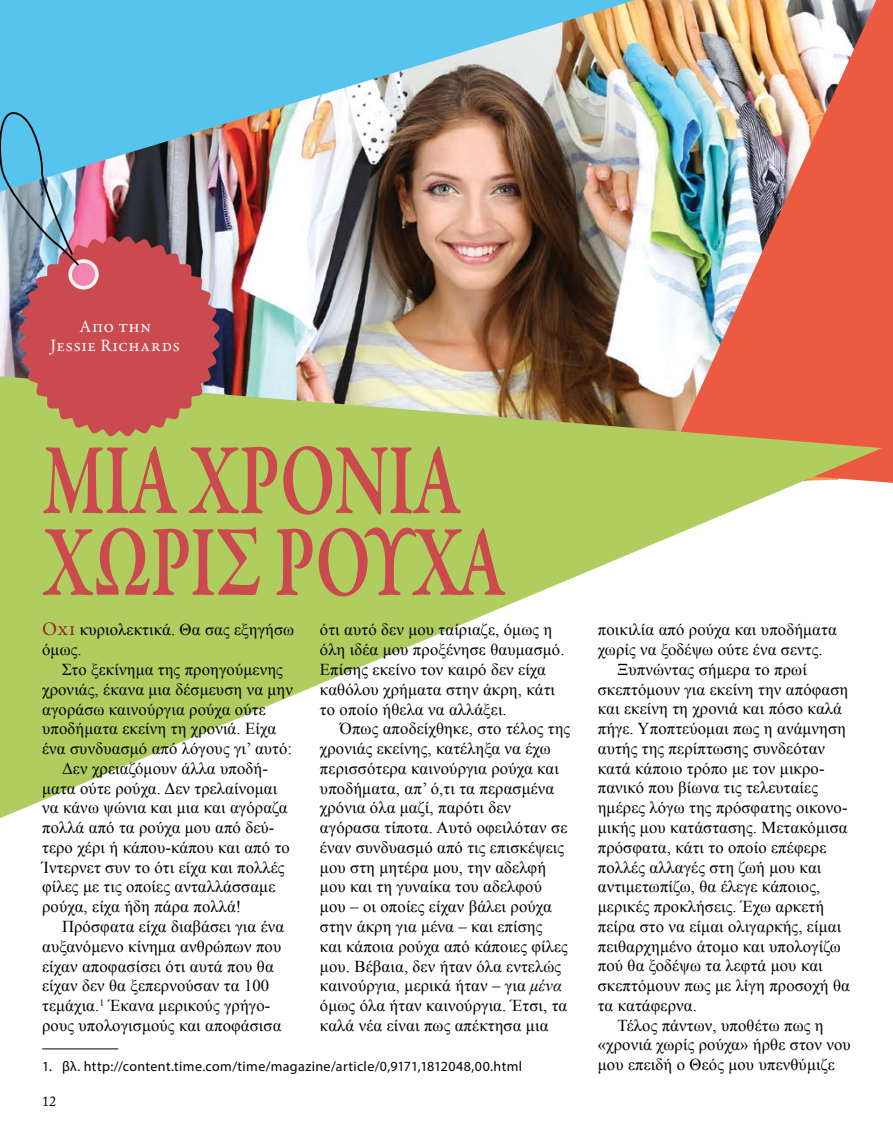
<style>
.page{position:relative;width:893px;height:1141px;background:#fff}
.page>*{position:absolute;margin:0;border:0;box-sizing:border-box;transform-origin:0 0}
.t1{font:600 102.9px/81.9px "Garamond Premr Pro";letter-spacing:-.015em;color:#ca4a4e;scale:.69 1}
.t2{font:17.5px/19.8px "Garamond Premr Pro";letter-spacing:.03em;color:#fff;text-align:center}
.t3{font:16.62px/19.8px "Times New Roman";letter-spacing:.01em;color:#000}
.t4{font:14px "Myriad Pro";letter-spacing:.025em;color:#000}
.t5{font:14px "Adobe Caslon Pro";color:#000}
.s1{font-family:"Garamond Premr Pro";font-size:19.25px;color:#93221f}
.s2{font-style:italic}
</style>
<div class="page">
<img style="left:220px;top:0;width:446px;height:376px">
<img style="left:0;top:0;width:636px;height:192px">
<img style="left:666px;top:0;width:227px;height:483px">
<svg style="left:0;top:376px;width:882px;height:442px;fill:#b0ce60"></svg>
<hr style="left:42px;top:1048px;width:76px;height:1px;background:#000">
<img style="left:0;top:111px;width:220px;height:326px">
<p class="t2" style="left:51px;top:317px;width:131px">Απο την<br>Jessie Richards</p>
<h1 class="t1" style="left:43px;top:442px;width:673px">ΜΙΑ ΧΡΟΝΙΑ<br>ΧΩΡΙΣ ΡΟΥΧΑ</h1>
<p class="t3" style="left:42px;top:620px;width:253px"><span class="s1">Όχι</span> κυριολεκτικά. Θα σας εξηγήσω όμως.</p>
<p class="t3" style="left:62px;top:659px;width:222px">Στο ξεκίνημα της προηγούμενης</p>
<p class="t3" style="left:42px;top:679px;width:252px">χρονιάς, έκανα μια δέσμευση να μην</p>
<p class="t3" style="left:42px;top:699px;width:225px">αγοράσω καινούργια ρούχα ούτε</p>
<p class="t3" style="left:42px;top:719px;width:235px">υποδήματα εκείνη τη χρονιά. Είχα</p>
<p class="t3" style="left:42px;top:738px;width:252px">ένα συνδυασμό από λόγους γι’ αυτό:</p>
<p class="t3" style="left:62px;top:758px;width:207px">Δεν χρειαζόμουν άλλα υποδή-</p>
<p class="t3" style="left:42px;top:778px;width:237px">ματα ούτε ρούχα. Δεν τρελαίνομαι</p>
<p class="t3" style="left:42px;top:798px;width:247px">να κάνω ψώνια και μια και αγόραζα</p>
<p class="t3" style="left:42px;top:817px;width:234px">πολλά από τα ρούχα μου από δεύ-</p>
<p class="t3" style="left:42px;top:837px;width:249px">τερο χέρι ή κάπου-κάπου και από το</p>
<p class="t3" style="left:42px;top:857px;width:244px">Ίντερνετ συν το ότι είχα και πολλές</p>
<p class="t3" style="left:42px;top:877px;width:235px">φίλες με τις οποίες ανταλλάσσαμε</p>
<p class="t3" style="left:42px;top:896px;width:201px">ρούχα, είχα ήδη πάρα πολλά!</p>
<p class="t3" style="left:62px;top:916px;width:224px">Πρόσφατα είχα διαβάσει για ένα</p>
<p class="t3" style="left:42px;top:936px;width:241px">αυξανόμενο κίνημα ανθρώπων που</p>
<p class="t3" style="left:42px;top:956px;width:233px">είχαν αποφασίσει ότι αυτά που θα</p>
<p class="t3" style="left:42px;top:976px;width:229px">είχαν δεν θα ξεπερνούσαν τα 100</p>
<p class="t3" style="left:42px;top:995px;width:230px">τεμάχια.<sup>1</sup> Έκανα μερικούς γρήγο-</p>
<p class="t3" style="left:42px;top:1015px;width:241px">ρους υπολογισμούς και αποφάσισα</p>
<p class="t3" style="left:320px;top:620px;width:246px">ότι αυτό δεν μου ταίριαζε, όμως η όλη ιδέα μου προξένησε θαυμασμό.<br>Επίσης εκείνο τον καιρό δεν είχα καθόλου χρήματα στην άκρη, κάτι το οποίο ήθελα να αλλάξει.</p>
<p class="t3" style="left:320px;top:719px;width:252px;text-indent:20px">Όπως αποδείχθηκε, στο τέλος της χρονιάς εκείνης, κατέληξα να έχω περισσότερα καινούργια ρούχα και υποδήματα, απ’ ό,τι τα περασμένα χρόνια όλα μαζί, παρότι δεν αγόρασα τίποτα. Αυτό οφειλόταν σε έναν συνδυασμό από τις επισκέψεις μου στη μητέρα μου, την αδελφή μου και τη γυναίκα του αδελφού μου – οι οποίες είχαν βάλει ρούχα στην άκρη για μένα – και επίσης<br>και κάποια ρούχα από κάποιες φίλες μου. Βέβαια, δεν ήταν όλα εντελώς καινούργια, μερικά ήταν – για <span class="s2">μένα </span>όμως όλα ήταν καινούργια. Έτσι, τα καλά νέα είναι πως απέκτησα μια</p>
<p class="t3" style="left:598px;top:620px;width:240px">ποικιλία από ρούχα και υποδήματα</p>
<p class="t3" style="left:598px;top:639px;width:226px">χωρίς να ξοδέψω ούτε ένα σεντς.</p>
<p class="t3" style="left:618px;top:659px;width:191px">Ξυπνώντας σήμερα το πρωί</p>
<p class="t3" style="left:598px;top:679px;width:252px">σκεπτόμουν για εκείνη την απόφαση</p>
<p class="t3" style="left:598px;top:699px;width:246px">και εκείνη τη χρονιά και πόσο καλά</p>
<p class="t3" style="left:598px;top:718px;width:250px">πήγε. Υποπτεύομαι πως η ανάμνηση</p>
<p class="t3" style="left:598px;top:738px;width:229px">αυτής της περίπτωσης συνδεόταν</p>
<p class="t3" style="left:598px;top:758px;width:228px">κατά κάποιο τρόπο με τον μικρο-</p>
<p class="t3" style="left:598px;top:778px;width:222px">πανικό που βίωνα τις τελευταίες</p>
<p class="t3" style="left:598px;top:797px;width:251px">ημέρες λόγω της πρόσφατης οικονο-</p>
<p class="t3" style="left:598px;top:817px;width:251px">μικής μου κατάστασης. Μετακόμισα</p>
<p class="t3" style="left:598px;top:837px;width:230px">πρόσφατα, κάτι το οποίο επέφερε</p>
<p class="t3" style="left:598px;top:857px;width:225px">πολλές αλλαγές στη ζωή μου και</p>
<p class="t3" style="left:598px;top:877px;width:224px">αντιμετωπίζω, θα έλεγε κάποιος,</p>
<p class="t3" style="left:598px;top:896px;width:228px">μερικές προκλήσεις. Έχω αρκετή</p>
<p class="t3" style="left:598px;top:916px;width:245px">πείρα στο να είμαι ολιγαρκής, είμαι</p>
<p class="t3" style="left:598px;top:936px;width:244px">πειθαρχημένο άτομο και υπολογίζω</p>
<p class="t3" style="left:598px;top:956px;width:226px">πού θα ξοδέψω τα λεφτά μου και</p>
<p class="t3" style="left:598px;top:975px;width:254px">σκεπτόμουν πως με λίγη προσοχή θα</p>
<p class="t3" style="left:598px;top:995px;width:101px">τα κατάφερνα.</p>
<p class="t3" style="left:618px;top:1015px;width:207px">Τέλος πάντων, υποθέτω πως η</p>
<p class="t3" style="left:598px;top:1035px;width:254px">«χρονιά χωρίς ρούχα» ήρθε στον νου</p>
<p class="t4" style="left:42px;top:1057px;width:481px">1. βλ. http://content.time.com/time/magazine/article/0,9171,1812048,00.html</p>
<p class="t3" style="left:598px;top:1054px;width:238px">μου επειδή ο Θεός μου υπενθύμιζε</p>
<p class="t5" style="left:42px;top:1093px;width:15px">12</p>
</div>
